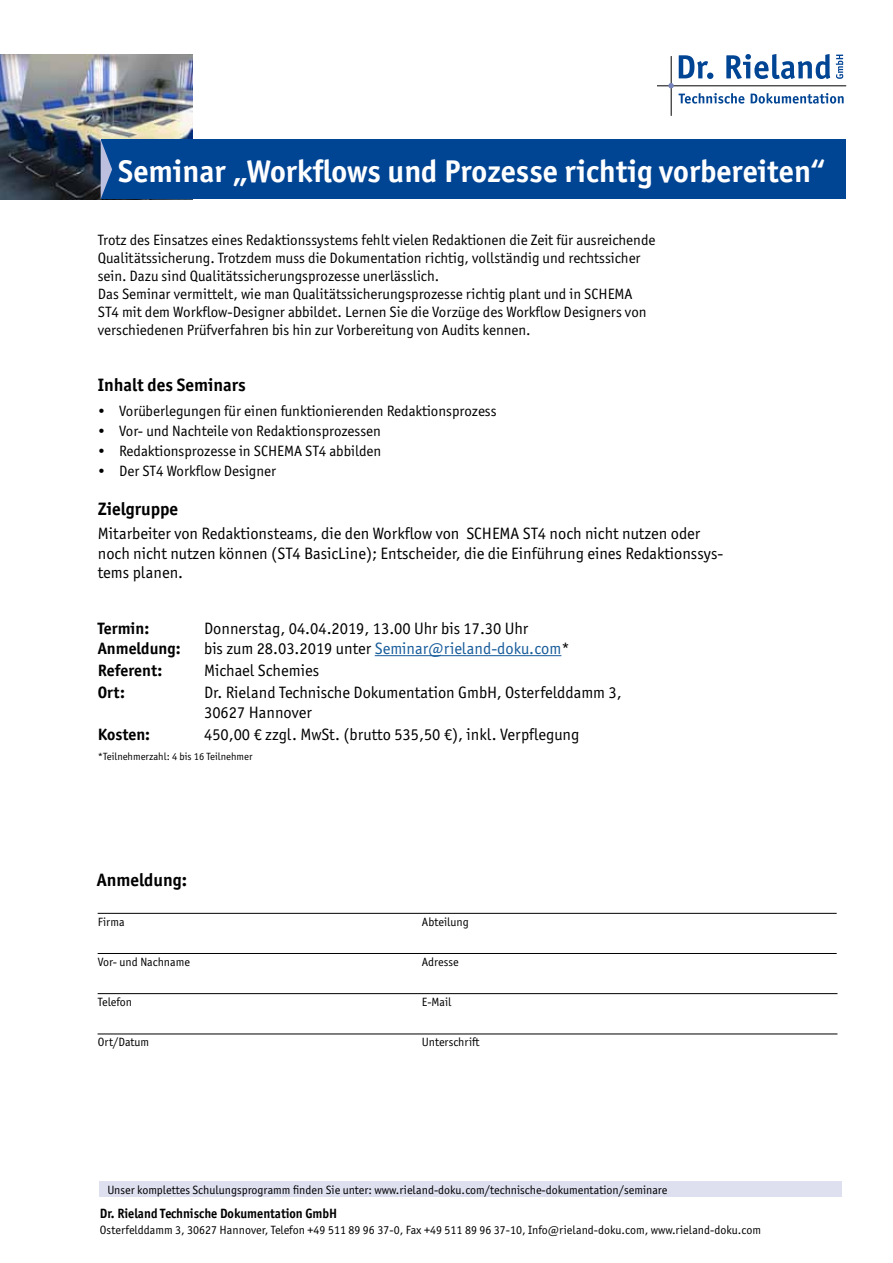
<style>
.page{position:relative;width:893px;height:1263px;background:#fff}
.page>*{position:absolute;margin:0;border:0;box-sizing:border-box;transform-origin:0 0}
.t1{font:700 31.5px "Officina Sans ITC Pro";color:#fff}
.t2{font:700 18px "Officina Sans ITC Pro";color:#000}
.t3{font:16.5px/19.8px "Officina Sans ITC Pro";color:#000}
.t4{font:16.5px "Officina Sans ITC Pro";color:#165b9a}
.t5{font:700 16.5px "Officina Sans ITC Pro";color:#000}
.t6{font:15px/18px "Officina Sans ITC Pro";color:#000}
.t7{font:700 13.5px "Officina Sans ITC Pro";color:#000;scale:.95 1}
.t8{font:12px "Officina Sans ITC Pro";color:#000}
.t9{font:10.5px "Officina Sans ITC Pro";color:#000}
.s1{color:#000}
</style>
<div class="page">
<img style="left:0;top:55px;width:192px;height:144px">
<hr style="left:671px;top:56px;width:1px;height:60px;background:#000">
<hr style="left:657px;top:85px;width:189px;height:1px;background:#000">
<svg style="left:668px;top:54px;width:176px;height:50px"></svg>
<div style="left:101px;top:140px;width:744px;height:59px;background:#004494"></div>
<svg style="left:101px;top:140px;width:11px;height:58px"></svg>
<hr style="left:98px;top:913px;width:739px;height:1px;background:#000">
<hr style="left:98px;top:953px;width:739px;height:1px;background:#000">
<hr style="left:98px;top:993px;width:739px;height:1px;background:#000">
<hr style="left:98px;top:1034px;width:739px;height:1px;background:#000">
<div style="left:100px;top:1182px;width:742px;height:15px;background:#dedfef"></div>
<hr style="left:375px;top:655px;width:186px;height:1px;background:#165b9a">
<h1 class="t1" style="left:118px;top:151px;width:709px">Seminar „Workflows und Prozesse richtig vorbereiten“</h1>
<p class="t6" style="left:98px;top:231px;width:559px">Trotz des Einsatzes eines Redaktionssystems fehlt vielen Redaktionen die Zeit für ausreichende Qualitätssicherung. Trotzdem muss die Dokumentation richtig, vollständig und rechtssicher sein. Dazu sind Qualitätssicherungsprozesse unerlässlich.<br>Das Seminar vermittelt, wie man Qualitätssicherungsprozesse richtig plant und in SCHEMA ST4 mit dem Workflow-Designer abbildet. Lernen Sie die Vorzüge des Workflow Designers von verschiedenen Prüfverfahren bis hin zur Vorbereitung von Audits kennen.</p>
<p class="t2" style="left:98px;top:374px;width:150px">Inhalt des Seminars</p>
<p class="t6" style="left:98px;top:402px;width:400px">• Vorüberlegungen für einen funktionierenden Redaktionsprozess</p>
<p class="t6" style="left:98px;top:422px;width:285px">• Vor- und Nachteile von Redaktionsprozessen</p>
<p class="t6" style="left:98px;top:442px;width:285px">• Redaktionsprozesse in SCHEMA ST4 abbilden</p>
<p class="t6" style="left:98px;top:462px;width:180px">• Der ST4 Workflow Designer</p>
<p class="t2" style="left:98px;top:497px;width:82px">Zielgruppe</p>
<p class="t3" style="left:98px;top:523px;width:627px">Mitarbeiter von Redaktionsteams, die den Workflow von SCHEMA ST4 noch nicht nutzen oder noch nicht nutzen können (ST4 BasicLine); Entscheider, die die Einführung eines Redaktionssys&shy;tems planen.</p>
<p class="t5" style="left:98px;top:618px;width:53px">Termin:</p>
<p class="t3" style="left:204px;top:619px;width:326px">Donnerstag, 04.04.2019, 13.00 Uhr bis 17.30 Uhr</p>
<p class="t5" style="left:98px;top:638px;width:84px">Anmeldung:</p>
<p class="t4" style="left:204px;top:639px;width:367px"><span class="s1">bis zum 28.03.2019 unter</span> Seminar@rieland-doku.com<span class="s1">*</span></p>
<p class="t5" style="left:98px;top:660px;width:66px">Referent:</p>
<p class="t3" style="left:204px;top:660px;width:116px">Michael Schemies</p>
<p class="t5" style="left:98px;top:682px;width:29px">Ort:</p>
<p class="t3" style="left:204px;top:682px;width:419px">Dr. Rieland Technische Dokumentation GmbH, Osterfelddamm 3,<br>30627 Hannover</p>
<p class="t5" style="left:98px;top:724px;width:54px">Kosten:</p>
<p class="t3" style="left:204px;top:724px;width:377px">450,00 € zzgl. MwSt. (brutto 535,50 €), inkl. Verpflegung</p>
<p class="t9" style="left:98px;top:750px;width:156px">*Teilnehmerzahl: 4 bis 16 Teilnehmer</p>
<p class="t2" style="left:97px;top:868px;width:92px">Anmeldung:</p>
<p class="t8" style="left:98px;top:915px;width:28px">Firma</p>
<p class="t8" style="left:422px;top:915px;width:48px">Abteilung</p>
<p class="t8" style="left:98px;top:954px;width:94px">Vor- und Nachname</p>
<p class="t8" style="left:422px;top:954px;width:38px">Adresse</p>
<p class="t8" style="left:98px;top:994px;width:36px">Telefon</p>
<p class="t8" style="left:422px;top:994px;width:31px">E-Mail</p>
<p class="t8" style="left:98px;top:1034px;width:53px">Ort/Datum</p>
<p class="t8" style="left:422px;top:1034px;width:59px">Unterschrift</p>
<p class="t8" style="left:107px;top:1182px;width:561px">Unser komplettes Schulungsprogramm finden Sie unter: www.rieland-doku.com/technische-dokumentation/seminare</p>
<p class="t7" style="left:100px;top:1205px;width:251px">Dr. Rieland Technische Dokumentation GmbH</p>
<p class="t8" style="left:100px;top:1222px;width:663px">Osterfelddamm 3, 30627 Hannover, Telefon +49 511 89 96 37-0, Fax +49 511 89 96 37-10, Info@rieland-doku.com, www.rieland-doku.com</p>
</div>
